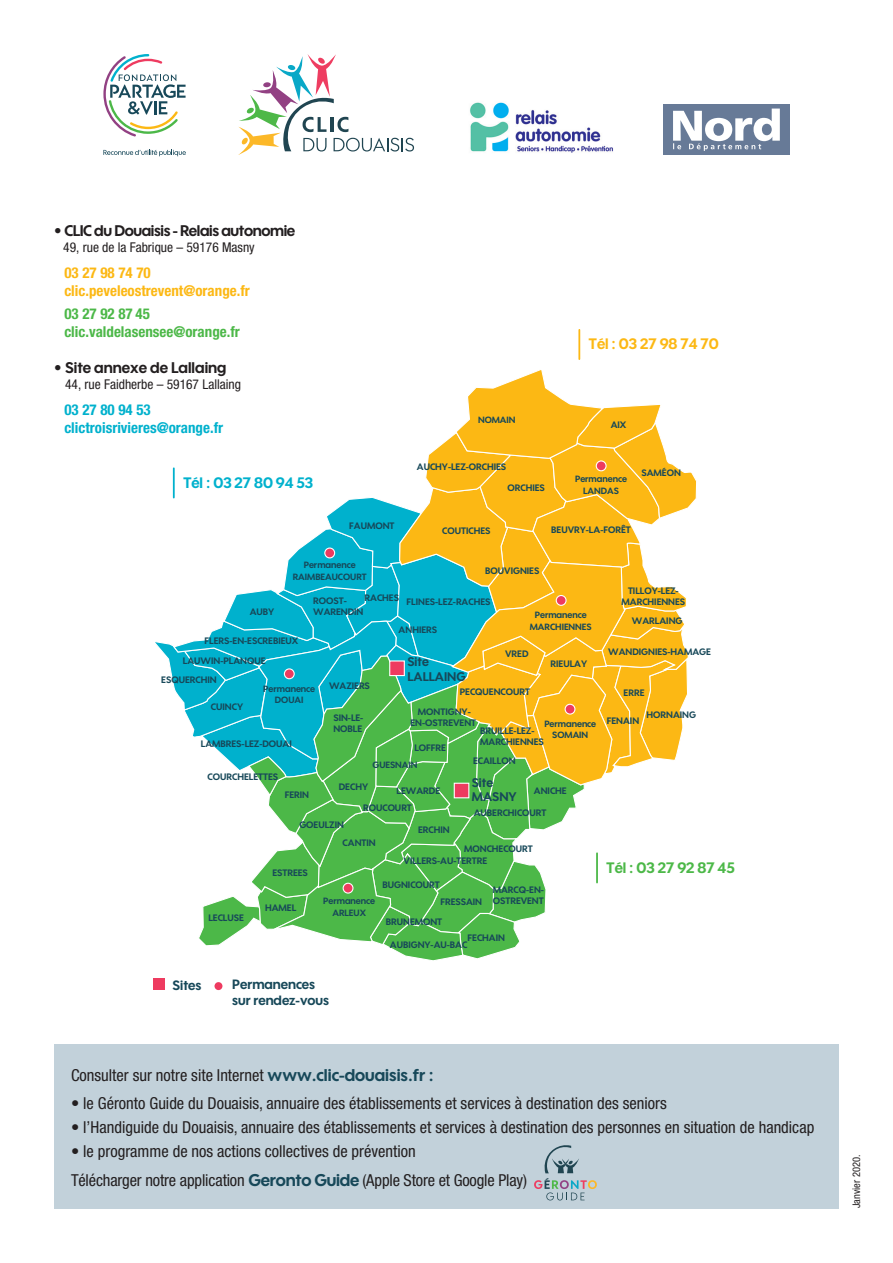
<style>
.page{position:relative;width:893px;height:1263px;background:#fff}
.page>*{position:absolute;margin:0;border:0;box-sizing:border-box;transform-origin:0 0}
.t1{font:condensed 16.5px "Helvetica Neue";color:#231f20}
.texte_courant{font:700 condensed 15px/18px "Helvetica Neue";color:#fcb814}
.texte_courant-2{font:700 condensed 15px/18px "Helvetica Neue";color:#4cb848}
.texte_courant-3{font:700 condensed 15px/18px "Helvetica Neue";color:#00b1cd}
.texte_courant-4{font:700 15px "Wes FY";letter-spacing:-.025em;color:#231f20}
.texte_courant-5{font:700 15px "Wes FY";color:#231f20}
.t2{font:700 14.7px "Wes FY";color:#00b1cd}
.t3{font:700 14.7px "Wes FY";color:#fcb814}
.t4{font:700 14.7px "Wes FY";color:#4cb848}
.texte_courant-6{font:condensed 13.5px "Helvetica Neue";color:#231f20}
.t5{font:700 13.05px/15.8px "Wes FY";color:#174859}
.t6{font:700 12.15px/14.7px "Wes FY";color:#174859}
.t7{font:condensed 10.5px "Helvetica Neue";color:#231f20}
.t8{font:700 9.15px/10.9px "Wes FY";color:#174859}
.t9{font:700 8.85px/11.9px "Wes FY";color:#174859;text-align:center}
.s1{font-family:"Helvetica Neue";font-weight:400;font-stretch:condensed}
.s2{font-family:"Wes FY";font-weight:700;font-stretch:normal;color:#174859}
</style>
<div class="page">
<svg style="left:238px;top:54px;width:176px;height:101px"></svg>
<div style="left:663px;top:104px;width:127px;height:51px;background:#677a97"></div>
<svg style="left:673px;top:109px;width:107px;height:42px"></svg>
<svg style="left:103px;top:54px;width:83px;height:82px"></svg>
<svg style="left:103px;top:150px;width:83px;height:6px"></svg>
<img style="left:470px;top:102px;width:143px;height:51px">
<div style="left:54px;top:1044px;width:785px;height:165px;background:#c2d1da"></div>
<svg style="left:534px;top:1145px;width:63px;height:55px"></svg>
<svg style="left:153px;top:370px;width:544px;height:621px"></svg>
<div style="left:154px;top:978px;width:11px;height:12px;background:#ee3b60"></div>
<div style="left:214px;top:982px;width:8px;height:8px;background:#ee3b60;border-radius:50%"></div>
<div style="left:390px;top:661px;width:14px;height:14px;background:#ee3b60"></div>
<div style="left:389px;top:660px;width:16px;height:16px;border:1px solid #fff"></div>
<div style="left:454px;top:783px;width:15px;height:15px;background:#ee3b60"></div>
<div style="left:454px;top:783px;width:15px;height:15px;border:1px solid #fff"></div>
<div style="left:284px;top:668px;width:11px;height:11px;background:#ee3b60;border:1px solid #fff;border-radius:50%"></div>
<div style="left:324px;top:547px;width:11px;height:11px;background:#ee3b60;border:1px solid #fff;border-radius:50%"></div>
<div style="left:565px;top:704px;width:10px;height:11px;background:#ee3b60;border:1px solid #fff;border-radius:50%"></div>
<hr style="left:173px;top:468px;width:2px;height:30px;background:#00b1cd">
<hr style="left:578px;top:330px;width:2px;height:29px;background:#fcb814">
<hr style="left:596px;top:853px;width:2px;height:29px;background:#4cb848">
<div style="left:343px;top:883px;width:10px;height:11px;background:#ee3b60;border:1px solid #fff;border-radius:50%"></div>
<div style="left:556px;top:595px;width:11px;height:11px;background:#ee3b60;border:1px solid #fff;border-radius:50%"></div>
<div style="left:596px;top:460px;width:11px;height:11px;background:#ee3b60;border:1px solid #fff;border-radius:50%"></div>
<p class="texte_courant-4" style="left:54px;top:221px;width:243px"><span class="s1">•</span> CLIC du Douaisis - Relais autonomie</p>
<p class="texte_courant-6" style="left:63px;top:239px;width:193px">49, rue de la Fabrique – 59176 Masny</p>
<p class="texte_courant" style="left:64px;top:264px;width:187px">03 27 98 74 70 clic.peveleostrevent@orange.fr</p>
<p class="texte_courant-2" style="left:64px;top:304px;width:177px">03 27 92 87 45 clic.valdelasensee@orange.fr</p>
<p class="texte_courant-5" style="left:54px;top:358px;width:174px"><span class="s1">•</span> Site annexe de Lallaing</p>
<p class="texte_courant-6" style="left:65px;top:376px;width:178px">44, rue Faidherbe – 59167 Lallaing</p>
<p class="texte_courant-3" style="left:64px;top:401px;width:160px">03 27 80 94 53 clictroisrivieres@orange.fr</p>
<p class="t2" style="left:183px;top:473px;width:131px">Tél : 03 27 80 94 53</p>
<p class="t3" style="left:589px;top:335px;width:131px">Tél : 03 27 98 74 70</p>
<p class="t8" style="left:349px;top:520px;width:47px">FAUMONT</p>
<p class="t9" style="left:478px;top:414px;width:39px">NOMAIN</p>
<p class="t8" style="left:611px;top:419px;width:17px">AIX</p>
<p class="t8" style="left:417px;top:461px;width:91px">AUCHY-LEZ-ORCHIES</p>
<p class="t8" style="left:442px;top:525px;width:50px">COUTICHES</p>
<p class="t9" style="left:575px;top:473px;width:53px">Permanence<br>LANDAS</p>
<p class="t8" style="left:551px;top:524px;width:81px">BEUVRY-LA-FORÊT</p>
<p class="t8" style="left:507px;top:482px;width:39px">ORCHIES</p>
<p class="t8" style="left:641px;top:467px;width:41px">SAMÉON</p>
<p class="t9" style="left:293px;top:559px;width:75px">Permanence<br>RAIMBEAUCOURT</p>
<p class="t8" style="left:313px;top:595px;width:35px">ROOST-</p>
<p class="t8" style="left:365px;top:592px;width:36px">RACHES</p>
<p class="t8" style="left:485px;top:565px;width:56px">BOUVIGNIES</p>
<p class="t8" style="left:407px;top:596px;width:85px">FLINES-LEZ-RACHES</p>
<p class="t8" style="left:621px;top:585px;width:65px;text-align:center">TILLOY-LEZ-<br>MARCHIENNES</p>
<p class="t8" style="left:250px;top:606px;width:26px">AUBY</p>
<p class="t8" style="left:313px;top:606px;width:52px">WARENDIN</p>
<p class="t8" style="left:205px;top:635px;width:95px">FLERS-EN-ESCREBIEUX</p>
<p class="t8" style="left:399px;top:624px;width:40px">ANHIERS</p>
<p class="t9" style="left:530px;top:609px;width:63px">Permanence<br>MARCHIENNES</p>
<p class="t8" style="left:183px;top:655px;width:84px">LAUWIN-PLANQUE</p>
<p class="t8" style="left:161px;top:674px;width:57px">ESQUERCHIN</p>
<p class="t8" style="left:211px;top:701px;width:34px">CUINCY</p>
<p class="t9" style="left:263px;top:682px;width:53px">Permanence<br>DOUAI</p>
<p class="t8" style="left:201px;top:738px;width:93px">LAMBRES-LEZ-DOUAI</p>
<p class="t8" style="left:329px;top:680px;width:42px">WAZIERS</p>
<p class="t8" style="left:333px;top:712px;width:31px">SIN-LE-<br>NOBLE</p>
<p class="t6" style="left:407px;top:654px;width:60px">Site<br>LALLAING</p>
<p class="t8" style="left:505px;top:648px;width:25px">VRED</p>
<p class="t8" style="left:460px;top:686px;width:72px">PECQUENCOURT</p>
<p class="t8" style="left:551px;top:658px;width:38px">RIEULAY</p>
<p class="t8" style="left:411px;top:706px;width:67px;text-align:center">MONTIGNY-<br>EN-OSTREVENT</p>
<p class="t9" style="left:544px;top:717px;width:53px">Permanence<br>SOMAIN</p>
<p class="t8" style="left:480px;top:725px;width:65px">BRUILLE-LEZ-<br>MARCHIENNES</p>
<p class="t8" style="left:414px;top:742px;width:33px">LOFFRE</p>
<p class="t9" style="left:373px;top:759px;width:46px">GUESNAIN</p>
<p class="t8" style="left:473px;top:755px;width:44px">ECAILLON</p>
<p class="t8" style="left:208px;top:771px;width:72px">COURCHELETTES</p>
<p class="t8" style="left:339px;top:781px;width:31px">DECHY</p>
<p class="t8" style="left:397px;top:785px;width:45px">LEWARDE</p>
<p class="t8" style="left:418px;top:824px;width:33px">ERCHIN</p>
<p class="t8" style="left:285px;top:789px;width:26px">FERIN</p>
<p class="t8" style="left:363px;top:801px;width:50px">ROUCOURT</p>
<p class="t8" style="left:299px;top:819px;width:46px">GOEULZIN</p>
<p class="t6" style="left:472px;top:774px;width:46px">Site<br>MASNY</p>
<p class="t8" style="left:534px;top:785px;width:34px">ANICHE</p>
<p class="t8" style="left:474px;top:807px;width:74px">AUBERCHICOURT</p>
<p class="t8" style="left:343px;top:837px;width:35px">CANTIN</p>
<p class="t8" style="left:464px;top:842px;width:70px">MONCHECOURT</p>
<p class="t8" style="left:208px;top:912px;width:37px">LECLUSE</p>
<p class="t8" style="left:272px;top:867px;width:37px">ESTREES</p>
<p class="t8" style="left:265px;top:902px;width:33px">HAMEL</p>
<p class="t9" style="left:323px;top:895px;width:53px">Permanence<br>ARLEUX</p>
<p class="t8" style="left:404px;top:855px;width:85px">VILLERS-AU-TERTRE</p>
<p class="t8" style="left:382px;top:879px;width:59px">BUGNICOURT</p>
<p class="t8" style="left:386px;top:916px;width:58px">BRUNEMONT</p>
<p class="t8" style="left:440px;top:896px;width:43px">FRESSAIN</p>
<p class="t8" style="left:493px;top:884px;width:53px">MARCQ-EN-<br>OSTREVENT</p>
<p class="t8" style="left:468px;top:932px;width:39px">FECHAIN</p>
<p class="t8" style="left:390px;top:939px;width:79px">AUBIGNY-AU-BAC</p>
<p class="t8" style="left:632px;top:615px;width:52px">WARLAING</p>
<p class="t8" style="left:608px;top:646px;width:104px">WANDIGNIES-HAMAGE</p>
<p class="t8" style="left:624px;top:687px;width:22px">ERRE</p>
<p class="t8" style="left:607px;top:715px;width:34px">FENAIN</p>
<p class="t8" style="left:647px;top:709px;width:51px">HORNAING</p>
<p class="t4" style="left:607px;top:858px;width:129px">Tél : 03 27 92 87 45</p>
<p class="t5" style="left:173px;top:977px;width:30px">Sites</p>
<p class="t5" style="left:232px;top:976px;width:98px">Permanences sur rendez-vous</p>
<p class="t1" style="left:71px;top:1065px;width:364px">Consulter sur notre site Internet <span class="s2">www.clic-douaisis.fr :</span></p>
<p class="t1" style="left:71px;top:1094px;width:597px">• le Géronto Guide du Douaisis, annuaire des établissements et services à destination des seniors</p>
<p class="t1" style="left:71px;top:1118px;width:745px">• l’Handiguide du Douaisis, annuaire des établissements et services à destination des personnes en situation de handicap</p>
<p class="t1" style="left:71px;top:1142px;width:346px">• le programme de nos actions collectives de prévention</p>
<p class="t1" style="left:71px;top:1170px;width:457px">Télécharger notre application <span class="s2">Geronto Guide</span> (Apple Store et Google Play)</p>
<p class="t7" style="left:850px;top:1208px;width:55px;rotate:-90deg">Janvier 2020.</p>
</div>
